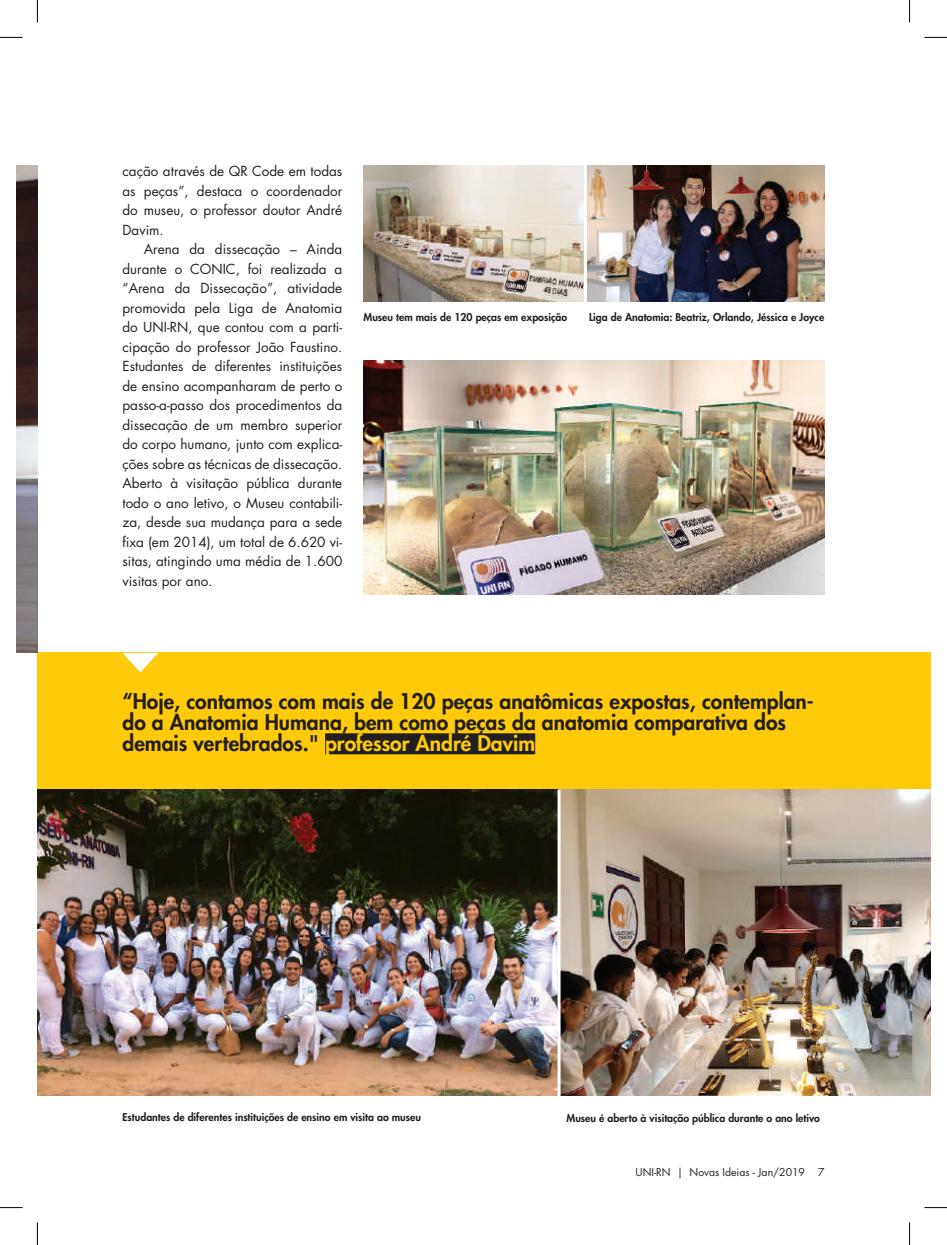
<style>
.page{position:relative;width:947px;height:1245px;background:#fff}
.page>*{position:absolute;margin:0;border:0;box-sizing:border-box;transform-origin:0 0}
.t1{font:800 21px/21px "Futura Std";color:#231f20}
.t2{font:13.5px/19.5px "Futura Std";color:#231f20;text-align:justify}
.t3{font:800 10.5px "Futura Std";color:#231f20}
.t4{font:10.5px "Futura Std";color:#231f20}
.s1{color:#feca0a}
</style>
<div class="page">
<div style="left:37px;top:652px;width:893px;height:156px;background:#feca0a"></div>
<div style="left:325px;top:733px;width:210px;height:21px;background:#231f20"></div>
<svg style="left:122px;top:652px;width:36px;height:20px"></svg>
<img style="left:16px;top:165px;width:21px;height:487px">
<img style="left:37px;top:789px;width:893px;height:305px">
<img style="left:363px;top:165px;width:461px;height:136px">
<img style="left:363px;top:360px;width:461px;height:234px">
<hr style="left:584px;top:165px;width:3px;height:156px;background:#fff">
<hr style="left:557px;top:789px;width:3px;height:327px;background:#fff">
<svg style="left:0;top:37px;width:22px;height:1px"></svg>
<svg style="left:924px;top:37px;width:22px;height:1px"></svg>
<svg style="left:37px;top:0;width:1px;height:23px"></svg>
<svg style="left:37px;top:1222px;width:1px;height:22px"></svg>
<svg style="left:909px;top:0;width:1px;height:23px"></svg>
<svg style="left:909px;top:1222px;width:1px;height:22px"></svg>
<p class="t2" style="left:122px;top:162px;width:221px">cação através de QR Code em todas as peças”, destaca o coordenador do museu, o professor doutor André Davim.</p>
<p class="t2" style="left:122px;top:239px;width:221px;text-indent:21px">Arena da dissecação – Ainda durante o CONIC, foi realizada a “Arena da Dissecação”, atividade promovida pela Liga de Anatomia do UNI-RN, que contou com a parti&shy;cipação do professor João Faustino.<br>Estudantes de diferentes instituições de ensino acompanharam de perto o passo-a-passo dos procedimentos da dissecação de um membro superior do corpo humano, junto com explica&shy;ções sobre as técnicas de dissecação.<br>Aberto à visitação pública durante todo o ano letivo, o Museu contabili&shy;za, desde sua mudança para a sede fixa (em 2014), um total de 6.620 vi&shy;sitas, atingindo uma média de 1.600 visitas por ano.</p>
<p class="t3" style="left:363px;top:310px;width:205px">Museu tem mais de 120 peças em exposição</p>
<p class="t3" style="left:589px;top:310px;width:237px">Liga de Anatomia: Beatriz, Orlando, Jéssica e Joyce</p>
<h1 class="t1" style="left:122px;top:691px;width:692px">“Hoje, contamos com mais de 120 peças anatômicas expostas, contemplan&shy;do a Anatomia Humana, bem como peças da anatomia comparativa dos demais vertebrados." <span class="s1">professor André Davim</span></h1>
<p class="t3" style="left:122px;top:1110px;width:300px">Estudantes de diferentes instituições de ensino em visita ao museu</p>
<p class="t3" style="left:566px;top:1110px;width:255px">Museu é aberto à visitação pública durante o ano letivo</p>
<p class="t4" style="left:635px;top:1164px;width:190px">UNI-RN | Novas Ideias - Jan/2019 7</p>
</div>
